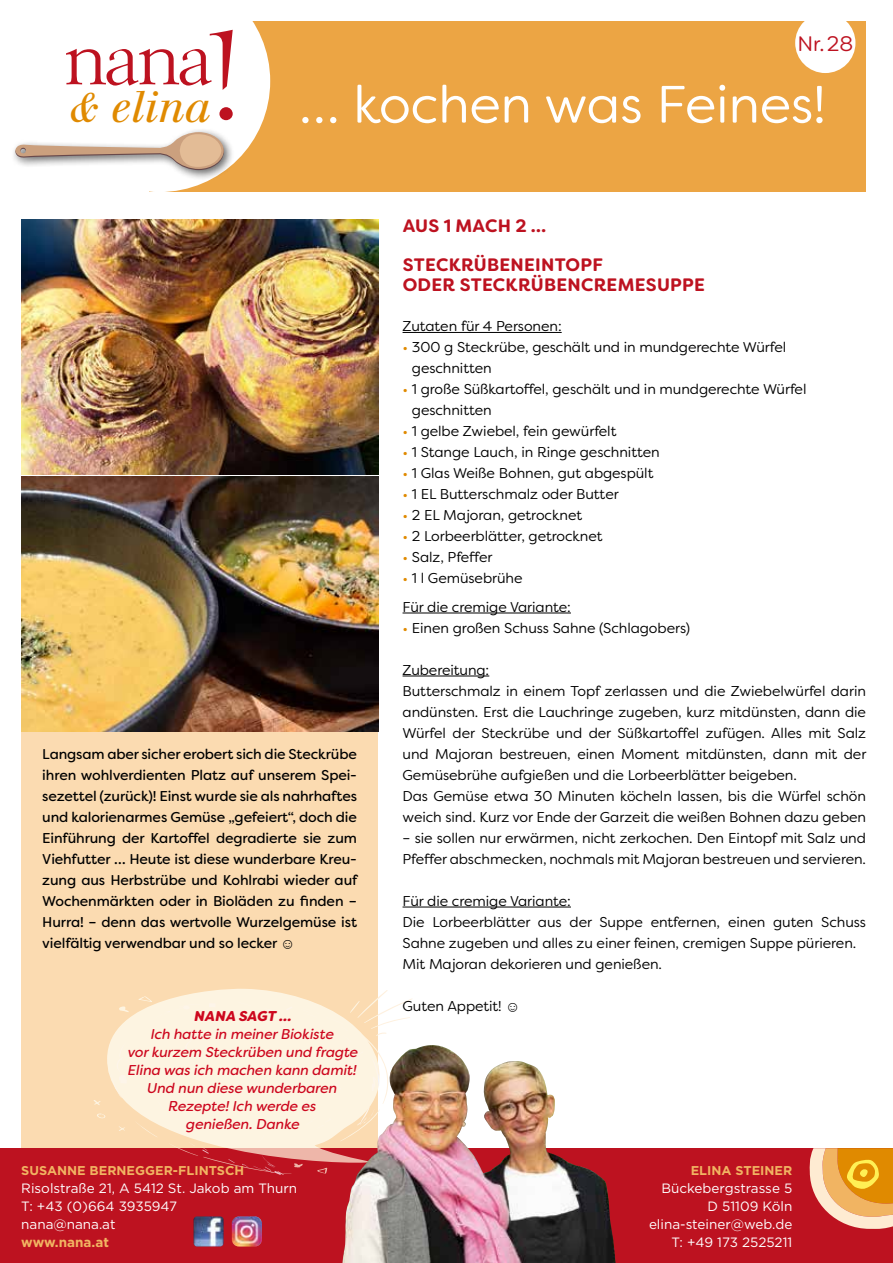
<style>
.page{position:relative;width:893px;height:1263px;background:#fff}
.page>*{position:absolute;margin:0;border:0;box-sizing:border-box;transform-origin:0 0}
.t1{font:52.5px "Filson Soft";letter-spacing:-.005em;color:#fff}
.t2{font:italic 43.2px "Walbaum";color:#e08a00}
.t3{font:21px "Filson Soft";color:#bd1220}
.t4{font:700 18px/39px "Filson Soft";letter-spacing:.015em;color:#bd1220}
.t5{font:14.25px/21px "Filson Soft";letter-spacing:-.005em;color:#000}
.t6{font:14.25px/21px "Filson Soft";letter-spacing:-.01em;color:#000;text-align:justify}
.t7{font:italic 14.25px/18px "Filson Soft";letter-spacing:-.01em;color:#cd071e;text-align:center}
.t8{font:italic 900 14.25px "Filson Soft";letter-spacing:.005em;color:#cd071e}
.t9{font:13.5px/18px "Gotham";color:#fff;text-align:right}
.t10{font:700 13.5px "Gotham";letter-spacing:-.005em;color:#f1b462}
.t11{font:700 12.75px "Gotham";color:#f1b462}
.s1{font-family:"Arial";font-weight:700}
.s2{color:#e08a00}
</style>
<div class="page">
<div style="left:21px;top:731px;width:357px;height:417px;background:#fbdbb1"></div>
<div style="left:149px;top:21px;width:717px;height:170px;background:#eca544"></div>
<svg style="left:15px;top:21px;width:255px;height:171px"></svg>
<div style="left:0;top:1148px;width:893px;height:115px;background:#bd1220"></div>
<svg style="left:809px;top:1148px;width:84px;height:81px;background:#e8a153"></svg>
<img style="left:193px;top:1216px;width:31px;height:30px">
<img style="left:232px;top:1216px;width:30px;height:30px">
<div style="left:795px;top:13px;width:60px;height:60px;background:#fff;border-radius:50%"></div>
<svg style="left:93px;top:990px;width:319px;height:185px"></svg>
<div style="left:157px;top:1101px;width:7px;height:8px;background:#fdf4e1"></div>
<hr style="left:403px;top:332px;width:159px;height:1px;background:#000">
<hr style="left:403px;top:613px;width:168px;height:1px;background:#000">
<hr style="left:403px;top:676px;width:86px;height:1px;background:#000">
<hr style="left:403px;top:907px;width:168px;height:1px;background:#000">
<img style="left:21px;top:219px;width:357px;height:255px">
<img style="left:21px;top:476px;width:357px;height:255px">
<img style="left:342px;top:1045px;width:274px;height:218px">
<h2 class="t2" style="left:70px;top:81px;width:142px">&amp; elina</h2>
<h3 class="t3" style="left:797px;top:31px;width:57px">Nr.28</h3>
<h1 class="t1" style="left:299px;top:71px;width:528px">… kochen was Feines!</h1>
<p class="t6" style="left:42px;top:743px;width:317px">Langsam aber sicher erobert sich die Steckrübe ihren wohlverdienten Platz auf unserem Spei&shy;sezettel (zurück)! Einst wurde sie als nahrhaftes und kalorienarmes Gemüse „gefeiert“, doch die Einführung der Kartoffel degradierte sie zum Viehfutter … Heute ist diese wunderbare Kreu&shy;zung aus Herbstrübe und Kohlrabi wieder auf Wochenmärkten oder in Bioläden zu finden – Hurra! – denn das wertvolle Wurzelgemüse ist vielfältig verwendbar und so lecker <span class="s1">☺</span></p>
<p class="t8" style="left:194px;top:1006px;width:99px">NANA SAGT …</p>
<p class="t7" style="left:128px;top:1024px;width:232px">Ich hatte in meiner Biokiste<br>vor kurzem Steckrüben und fragte<br>Elina was ich machen kann damit!<br>Und nun diese wunderbaren<br>Rezepte! Ich werde es<br>genießen. Danke</p>
<p class="t11" style="left:21px;top:1161px;width:224px">SUSANNE BERNEGGER-FLINTSCH</p>
<p class="t9" style="left:21px;top:1178px;width:278px;text-align:left">Risolstraße 21, A 5412 St. Jakob am Thurn<br>T: +43 (0)664 3935947<br>nana@nana.at</p>
<p class="t10" style="left:21px;top:1233px;width:89px">www.nana.at</p>
<p class="t4" style="left:403px;top:206px;width:202px">AUS 1 MACH 2 …<br>STECKRÜBENEINTOPF</p>
<p class="t4" style="left:403px;top:265px;width:304px">ODER STECKRÜBENCREMESUPPE</p>
<p class="t5" style="left:403px;top:315px;width:161px">Zutaten für 4 Personen:</p>
<p class="t5" style="left:412px;top:336px;width:376px;text-indent:-9px"><span class="s2">•</span> 300 g Steckrübe, geschält und in mundgerechte Würfel geschnitten</p>
<p class="t5" style="left:412px;top:378px;width:396px;text-indent:-9px"><span class="s2">•</span> 1 große Süßkartoffel, geschält und in mundgerechte Würfel geschnitten</p>
<p class="t5" style="left:403px;top:420px;width:215px"><span class="s2">•</span> 1 gelbe Zwiebel, fein gewürfelt</p>
<p class="t5" style="left:403px;top:441px;width:259px"><span class="s2">•</span> 1 Stange Lauch, in Ringe geschnitten</p>
<p class="t5" style="left:403px;top:462px;width:252px"><span class="s2">•</span> 1 Glas Weiße Bohnen, gut abgespült</p>
<p class="t5" style="left:403px;top:483px;width:218px"><span class="s2">•</span> 1 EL Butterschmalz oder Butter</p>
<p class="t5" style="left:403px;top:504px;width:181px"><span class="s2">•</span> 2 EL Majoran, getrocknet</p>
<p class="t5" style="left:403px;top:525px;width:202px"><span class="s2">•</span> 2 Lorbeerblätter, getrocknet</p>
<p class="t5" style="left:403px;top:546px;width:91px"><span class="s2">•</span> Salz, Pfeffer</p>
<p class="t5" style="left:403px;top:564px;width:170px;line-height:28.5px"><span class="s2">•</span> 1 l Gemüsebrühe<br>Für die cremige Variante:</p>
<p class="t5" style="left:403px;top:617px;width:289px"><span class="s2">•</span> Einen großen Schuss Sahne (Schlagobers)</p>
<p class="t5" style="left:403px;top:659px;width:465px">Zubereitung:<br>Butterschmalz in einem Topf zerlassen und die Zwiebelwürfel darin andünsten. Erst die Lauchringe zugeben, kurz mitdünsten, dann die Würfel der Steckrübe und der Süßkartoffel zufügen. Alles mit Salz und Majoran bestreuen, einen Moment mitdünsten, dann mit der Gemüsebrühe aufgießen und die Lorbeerblätter beigeben.<br>Das Gemüse etwa 30 Minuten köcheln lassen, bis die Würfel schön weich sind. Kurz vor Ende der Garzeit die weißen Bohnen dazu geben</p>
<p class="t5" style="left:403px;top:827px;width:465px">– sie sollen nur erwärmen, nicht zerkochen. Den Eintopf mit Salz und<br>Pfeffer abschmecken, nochmals mit Majoran bestreuen und servieren.</p>
<p class="t5" style="left:403px;top:890px;width:465px">Für die cremige Variante:<br>Die Lorbeerblätter aus der Suppe entfernen, einen guten Schuss Sahne zugeben und alles zu einer feinen, cremigen Suppe pürieren.<br>Mit Majoran dekorieren und genießen.</p>
<p class="t5" style="left:403px;top:995px;width:119px">Guten Appetit! <span class="s1">☺</span></p>
<p class="t11" style="left:691px;top:1161px;width:103px">ELINA STEINER</p>
<p class="t9" style="left:649px;top:1178px;width:145px">Bückebergstrasse 5<br>D 51109 Köln elina-steiner@web.de<br>T: +49 173 2525211</p>
</div>
